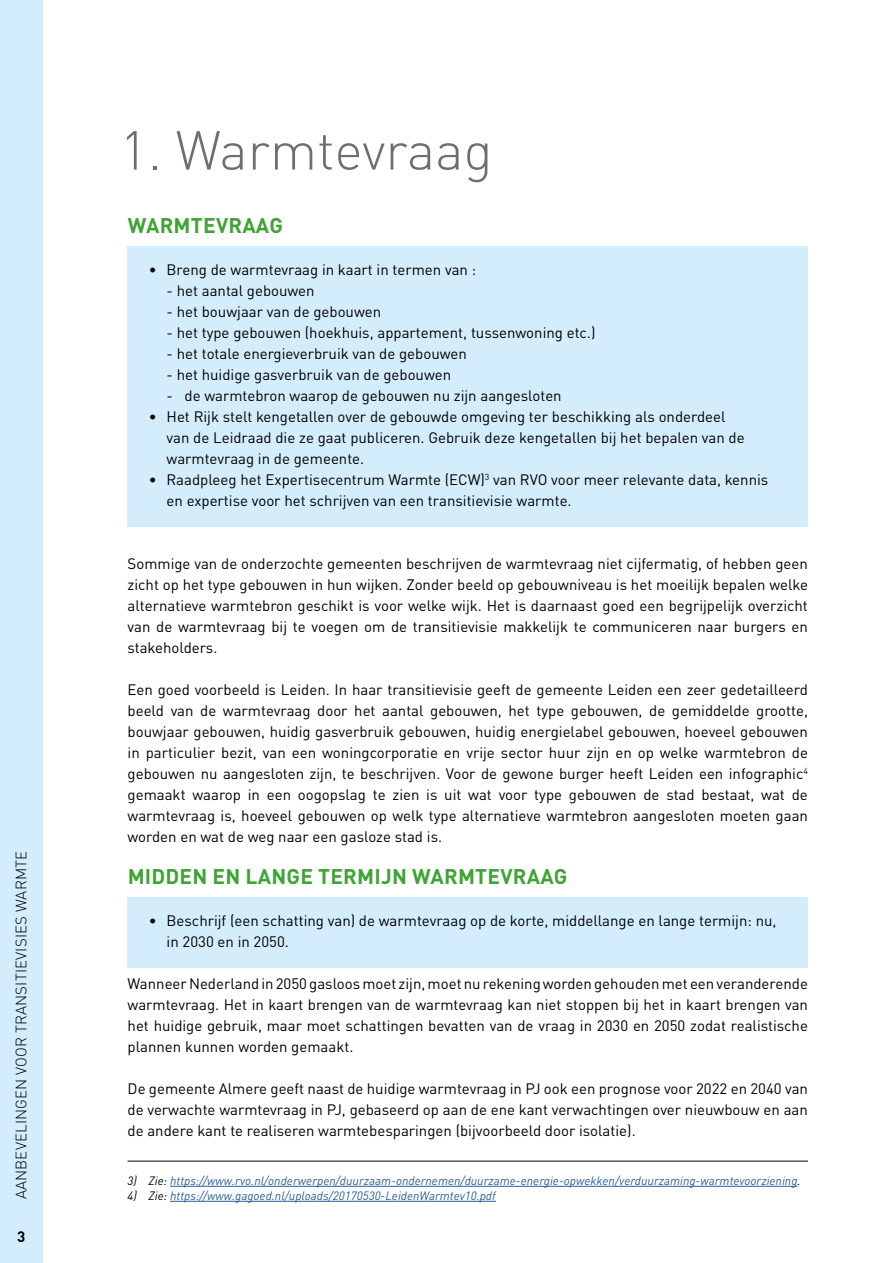
<style>
.page{position:relative;width:893px;height:1263px;background:#fff}
.page>*{position:absolute;margin:0;border:0;box-sizing:border-box;transform-origin:0 0}
.t1{font:300 54px "DINOT";color:#6e6e6e}
.t2{font:700 21px "DINOT";letter-spacing:.01em;color:#3fa435}
.t3{font:15px/21px "DINOT";color:#000;text-align:justify}
.t4{font:300 15px "DINOT";letter-spacing:.01em;color:#000}
.t5{font:700 15px "DINOT";color:#000}
.t6{font:italic 12px "DINOT";color:#255b9a}
.s1{color:#000}
</style>
<div class="page">
<div style="left:128px;top:246px;width:680px;height:49px;background:#d3edfc"></div>
<div style="left:128px;top:288px;width:680px;height:49px;background:#d3edfc"></div>
<div style="left:128px;top:330px;width:680px;height:49px;background:#d3edfc"></div>
<div style="left:128px;top:372px;width:680px;height:49px;background:#d3edfc"></div>
<div style="left:128px;top:393px;width:680px;height:91px;background:#d3edfc"></div>
<div style="left:128px;top:456px;width:680px;height:70px;background:#d3edfc"></div>
<div style="left:128px;top:897px;width:680px;height:70px;background:#d3edfc"></div>
<hr style="left:128px;top:1161px;width:680px;height:1px;background:#000">
<hr style="left:170px;top:1186px;width:627px;height:1px;background:#255b9a">
<hr style="left:170px;top:1201px;width:326px;height:1px;background:#255b9a">
<div style="left:0;top:0;width:43px;height:1263px;background:#d3edfc"></div>
<p class="t4" style="left:12px;top:1199px;width:350px;rotate:-90deg">AANBEVELINGEN VOOR TRANSITIEVISIES WARMTE</p>
<p class="t5" style="left:17px;top:1226px;width:10px">3</p>
<h1 class="t1" style="left:120px;top:117px;width:374px">1. Warmtevraag</h1>
<h2 class="t2" style="left:128px;top:211px;width:157px">WARMTEVRAAG</h2>
<p class="t3" style="left:149px;top:258px;width:329px">• Breng de warmtevraag in kaart in termen van :</p>
<p class="t3" style="left:167px;top:279px;width:150px">- het aantal gebouwen</p>
<p class="t3" style="left:167px;top:300px;width:216px">- het bouwjaar van de gebouwen</p>
<p class="t3" style="left:167px;top:321px;width:430px">- het type gebouwen (hoekhuis, appartement, tussenwoning etc.)</p>
<p class="t3" style="left:167px;top:342px;width:302px">- het totale energieverbruik van de gebouwen</p>
<p class="t3" style="left:167px;top:363px;width:286px">- het huidige gasverbruik van de gebouwen</p>
<p class="t3" style="left:167px;top:384px;width:397px">- de warmtebron waarop de gebouwen nu zijn aangesloten</p>
<p class="t3" style="left:167px;top:405px;width:580px;text-align:left;text-indent:-18px">• Het Rijk stelt kengetallen over de gebouwde omgeving ter beschikking als onderdeel van de Leidraad die ze gaat publiceren. Gebruik deze kengetallen bij het bepalen van de warmtevraag in de gemeente.</p>
<p class="t3" style="left:167px;top:468px;width:603px;text-indent:-18px">• Raadpleeg het Expertisecentrum Warmte (ECW)<sup>3</sup> van RVO voor meer relevante data, kennis en expertise voor het schrijven van een transitievisie warmte.</p>
<p class="t3" style="left:128px;top:552px;width:682px">Sommige van de onderzochte gemeenten beschrijven de warmtevraag niet cijfermatig, of hebben geen zicht op het type gebouwen in hun wijken. Zonder beeld op gebouwniveau is het moeilijk bepalen welke alternatieve warmtebron geschikt is voor welke wijk. Het is daarnaast goed een begrijpelijk overzicht van de warmtevraag bij te voegen om de transitievisie makkelijk te communiceren naar burgers en stakeholders.</p>
<p class="t3" style="left:128px;top:678px;width:682px">Een goed voorbeeld is Leiden. In haar transitievisie geeft de gemeente Leiden een zeer gedetailleerd beeld van de warmtevraag door het aantal gebouwen, het type gebouwen, de gemiddelde grootte, bouwjaar gebouwen, huidig gasverbruik gebouwen, huidig energielabel gebouwen, hoeveel gebouwen in particulier bezit, van een woningcorporatie en vrije sector huur zijn en op welke warmtebron de gebouwen nu aangesloten zijn, te beschrijven. Voor de gewone burger heeft Leiden een infographic<sup>4 </sup>gemaakt waarop in een oogopslag te zien is uit wat voor type gebouwen de stad bestaat, wat de warmtevraag is, hoeveel gebouwen op welk type alternatieve warmtebron aangesloten moeten gaan worden en wat de weg naar een gasloze stad is.</p>
<h2 class="t2" style="left:128px;top:862px;width:441px">MIDDEN EN LANGE TERMIJN WARMTEVRAAG</h2>
<p class="t3" style="left:167px;top:909px;width:611px;text-indent:-18px">• Beschrijf (een schatting van) de warmtevraag op de korte, middellange en lange termijn: nu, in 2030 en in 2050.</p>
<p class="t3" style="left:128px;top:972px;width:682px">Wanneer Nederland in 2050 gasloos moet zijn, moet nu rekening worden gehouden met een veranderende warmtevraag. Het in kaart brengen van de warmtevraag kan niet stoppen bij het in kaart brengen van het huidige gebruik, maar moet schattingen bevatten van de vraag in 2030 en 2050 zodat realistische plannen kunnen worden gemaakt.</p>
<p class="t3" style="left:128px;top:1077px;width:682px">De gemeente Almere geeft naast de huidige warmtevraag in PJ ook een prognose voor 2022 en 2040 van de verwachte warmtevraag in PJ, gebaseerd op aan de ene kant verwachtingen over nieuwbouw en aan de andere kant te realiseren warmtebesparingen (bijvoorbeeld door isolatie).</p>
<p class="t6" style="left:128px;top:1171px;width:674px"><span class="s1">3) Zie:</span> https://www.rvo.nl/onderwerpen/duurzaam-ondernemen/duurzame-energie-opwekken/verduurzaming-warmtevoorziening<span class="s1">.</span></p>
<p class="t6" style="left:128px;top:1186px;width:370px"><span class="s1">4) Zie:</span> https://www.gagoed.nl/uploads/20170530-LeidenWarmtev10.pdf</p>
</div>
